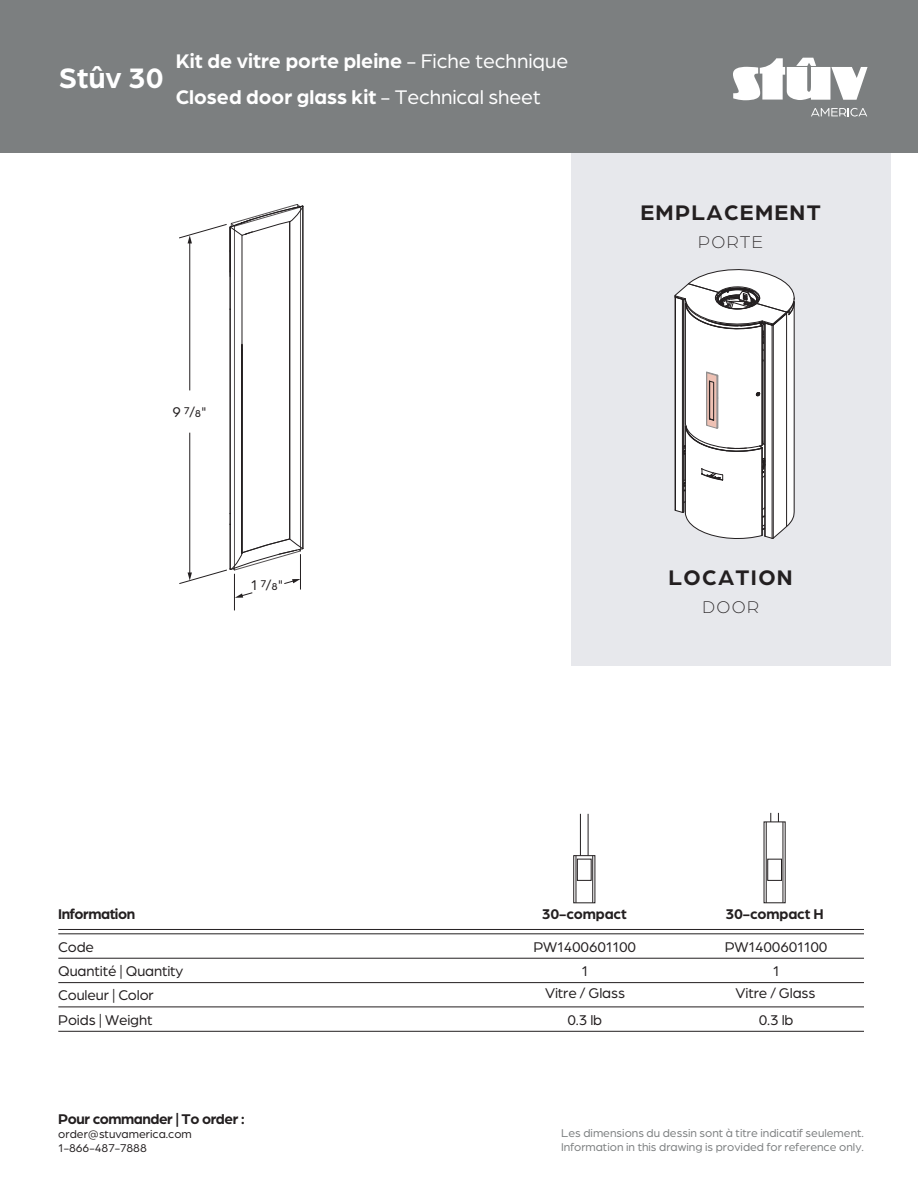
<style>
.page{position:relative;width:918px;height:1188px;background:#fff}
.page>*{position:absolute;margin:0;border:0;box-sizing:border-box;transform-origin:0 0}
.t1{font:700 30px "Arboria";color:#fff}
.t2{font:700 22.5px "Arboria";letter-spacing:.06em;color:#231f20}
.t3{font:700 21px/36px "Arboria";color:#fff}
.t4{font:300 18px "Arboria";letter-spacing:.075em;color:#231f20}
.t5{font:15px/23.7px "Arboria";letter-spacing:-.01em;color:#231f20}
.t6{font:700 15px "Arboria";letter-spacing:-.03em;color:#231f20}
.t7{font:700 15px "Arboria";letter-spacing:-.01em;color:#231f20}
.t8{font:12px/14.4px "Arboria";color:#7c7f80}
.t9{font:12px/14.4px "Arboria";color:#231f20}
.s1{font-weight:400}
</style>
<div class="page">
<div style="left:572px;top:152px;width:319px;height:514px;background:#e7e8ec"></div>
<div style="left:0;top:0;width:918px;height:152px;background:#7c7f80"></div>
<svg style="left:733px;top:58px;width:135px;height:42px"></svg>
<svg style="left:811px;top:108px;width:56px;height:9px"></svg>
<hr style="left:58px;top:958px;width:806px;height:1px;background:#231f20">
<hr style="left:58px;top:982px;width:806px;height:1px;background:#231f20">
<hr style="left:58px;top:1007px;width:806px;height:1px;background:#231f20">
<hr style="left:58px;top:1031px;width:806px;height:1px;background:#231f20">
<hr style="left:58px;top:929px;width:806px;height:1px;background:#231f20">
<hr style="left:58px;top:934px;width:806px;height:1px;background:#231f20">
<div style="left:577px;top:859px;width:14px;height:22px;border:1px solid #231f20"></div>
<hr style="left:588px;top:814px;width:1px;height:42px;background:#231f20">
<hr style="left:580px;top:814px;width:1px;height:42px;background:#231f20">
<hr style="left:592px;top:856px;width:1px;height:47px;background:#231f20">
<hr style="left:576px;top:856px;width:1px;height:47px;background:#231f20">
<div style="left:768px;top:859px;width:14px;height:22px;border:1px solid #231f20"></div>
<hr style="left:783px;top:822px;width:1px;height:81px;background:#231f20">
<hr style="left:766px;top:822px;width:1px;height:81px;background:#231f20">
<svg style="left:674px;top:269px;width:121px;height:270px;background:#dddcdd"></svg>
<hr style="left:234px;top:574px;width:1px;height:36px;background:#231f20">
<hr style="left:300px;top:554px;width:1px;height:36px;background:#231f20">
<svg style="left:235px;top:592px;width:18px;height:6px"></svg>
<svg style="left:178px;top:152px;width:126px;height:432px"></svg>
<h1 class="t1" style="left:59px;top:58px;width:106px">Stûv 30</h1>
<h3 class="t3" style="left:176px;top:42px;width:394px">Kit de vitre porte pleine <span class="s1">- Fiche technique<br></span>Closed door glass kit <span class="s1">- Technical sheet</span></h3>
<p class="t5" style="left:172px;top:399px;width:36px">9 7/8"</p>
<p class="t5" style="left:251px;top:573px;width:34px">1 7/8"</p>
<h2 class="t2" style="left:641px;top:197px;width:182px">EMPLACEMENT</h2>
<p class="t4" style="left:698px;top:231px;width:66px">PORTE</p>
<h2 class="t2" style="left:669px;top:562px;width:126px">LOCATION</h2>
<p class="t4" style="left:702px;top:596px;width:58px">DOOR</p>
<p class="t6" style="left:58px;top:903px;width:78px">Information</p>
<p class="t7" style="left:542px;top:903px;width:86px">30-compact</p>
<p class="t7" style="left:726px;top:903px;width:100px">30-compact H</p>
<p class="t5" style="left:58px;top:935px;width:127px">Code<br>Quantité | Quantity<br>Couleur | Color</p>
<p class="t5" style="left:58px;top:1008px;width:96px">Poids | Weight</p>
<p class="t6" style="left:58px;top:1108px;width:188px">Pour commander | To order :</p>
<p class="t9" style="left:58px;top:1126px;width:135px">order@stuvamerica.com<br>1-866-487-7888</p>
<p class="t5" style="left:533px;top:935px;width:104px">PW1400601100</p>
<p class="t5" style="left:725px;top:935px;width:104px">PW1400601100</p>
<p class="t5" style="left:581px;top:959px;width:8px">1</p>
<p class="t5" style="left:773px;top:959px;width:8px">1</p>
<p class="t5" style="left:567px;top:1008px;width:36px">0.3 lb</p>
<p class="t5" style="left:759px;top:1008px;width:36px">0.3 lb</p>
<p class="t5" style="left:736px;top:981px;width:81px">Vitre / Glass</p>
<p class="t5" style="left:545px;top:981px;width:81px">Vitre / Glass</p>
<p class="t8" style="left:561px;top:1125px;width:304px">Les dimensions du dessin sont à titre indicatif seulement.<br>Information in this drawing is provided for reference only.</p>
</div>
